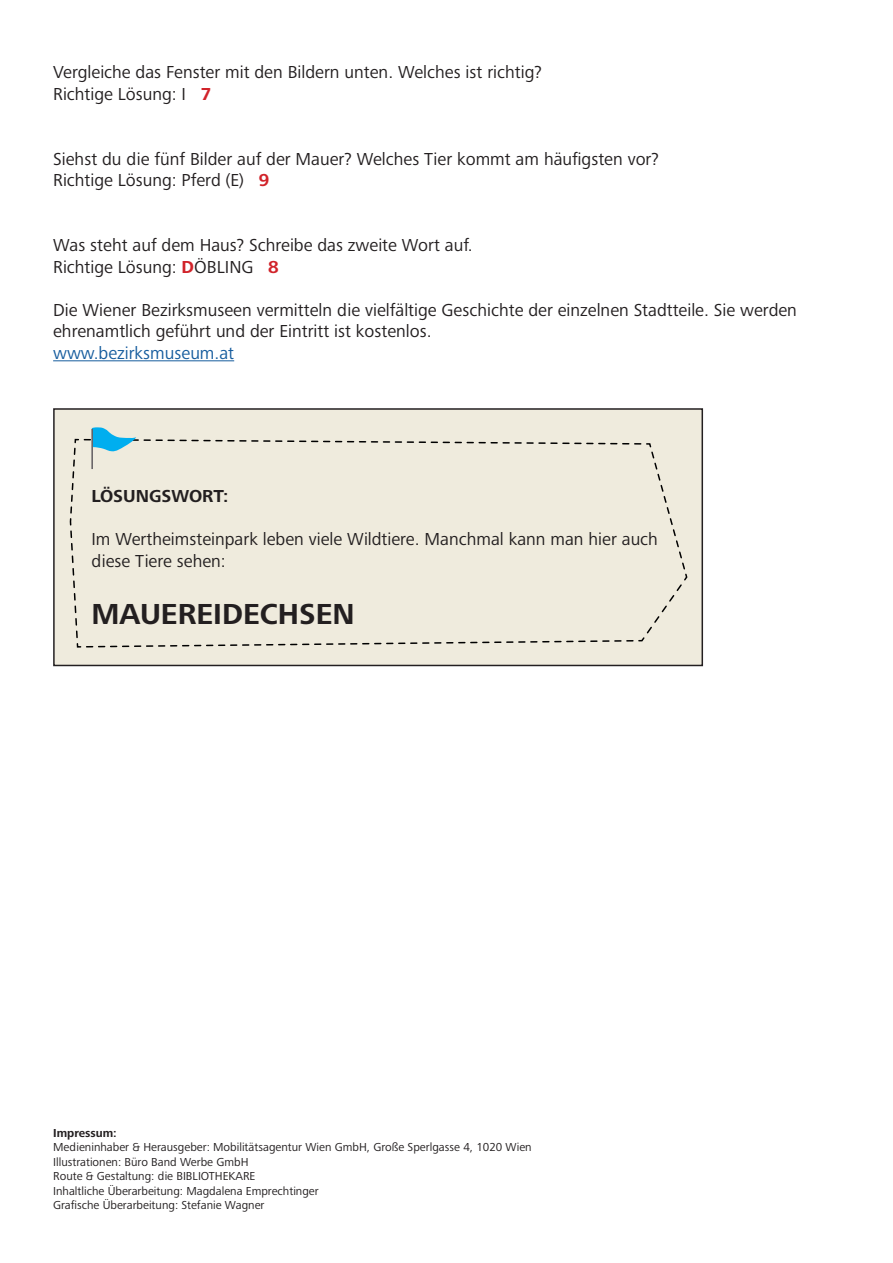
<style>
.page{position:relative;width:893px;height:1263px;background:#fff}
.page>*{position:absolute;margin:0;border:0;box-sizing:border-box;transform-origin:0 0}
.t1{font:700 30px "Frutiger Next Pro";color:#231f20}
.t2{font:18px/21.6px "Frutiger Next Pro";color:#231f20}
.t3{font:18px "Frutiger Next Pro";color:#175d9e}
.t4{font:700 18px "Frutiger Next Pro";color:#231f20}
.t5{font:12px/14.4px "Frutiger Next Pro";color:#231f20}
.t6{font:700 12px "Frutiger Next Pro";color:#231f20}
.s1{font-weight:700;color:#d1232a}
</style>
<div class="page">
<div style="left:54px;top:409px;width:648px;height:256px;background:#efebdd"></div>
<div style="left:53px;top:408px;width:650px;height:258px;border:2px solid #231f20"></div>
<hr style="left:53px;top:360px;width:181px;height:1px;background:#175d9e">
<svg style="left:69px;top:427px;width:618px;height:221px"></svg>
<hr style="left:91px;top:429px;width:2px;height:40px;background:#615e61">
<p class="t2" style="left:53px;top:61px;width:490px">Vergleiche das Fenster mit den Bildern unten. Welches ist richtig?<br>Richtige Lösung: I <span class="s1">7</span></p>
<p class="t2" style="left:53px;top:148px;width:607px">Siehst du die fünf Bilder auf der Mauer? Welches Tier kommt am häufigsten vor?<br>Richtige Lösung: Pferd (E) <span class="s1">9</span></p>
<p class="t2" style="left:53px;top:234px;width:421px">Was steht auf dem Haus? Schreibe das zweite Wort auf.<br>Richtige Lösung: <span class="s1">D</span>ÖBLING <span class="s1">8</span></p>
<p class="t2" style="left:53px;top:299px;width:745px">Die Wiener Bezirksmuseen vermitteln die vielfältige Geschichte der einzelnen Stadtteile. Sie werden ehrenamtlich geführt und der Eintritt ist kostenlos.</p>
<p class="t3" style="left:53px;top:343px;width:183px">www.bezirksmuseum.at</p>
<p class="t4" style="left:91px;top:486px;width:138px">LÖSUNGSWORT:</p>
<p class="t2" style="left:91px;top:528px;width:568px">Im Wertheimsteinpark leben viele Wildtiere. Manchmal kann man hier auch diese Tiere sehen:</p>
<h1 class="t1" style="left:91px;top:597px;width:265px">MAUEREIDECHSEN</h1>
<p class="t6" style="left:53px;top:1126px;width:65px">Impressum:</p>
<p class="t5" style="left:53px;top:1140px;width:480px">Medieninhaber &amp; Herausgeber: Mobilitätsagentur Wien GmbH, Große Sperlgasse 4, 1020 Wien Illustrationen: Büro Band Werbe GmbH<br>Route &amp; Gestaltung: die BIBLIOTHEKARE<br>Inhaltliche Überarbeitung: Magdalena Emprechtinger<br>Grafische Überarbeitung: Stefanie Wagner</p>
</div>
